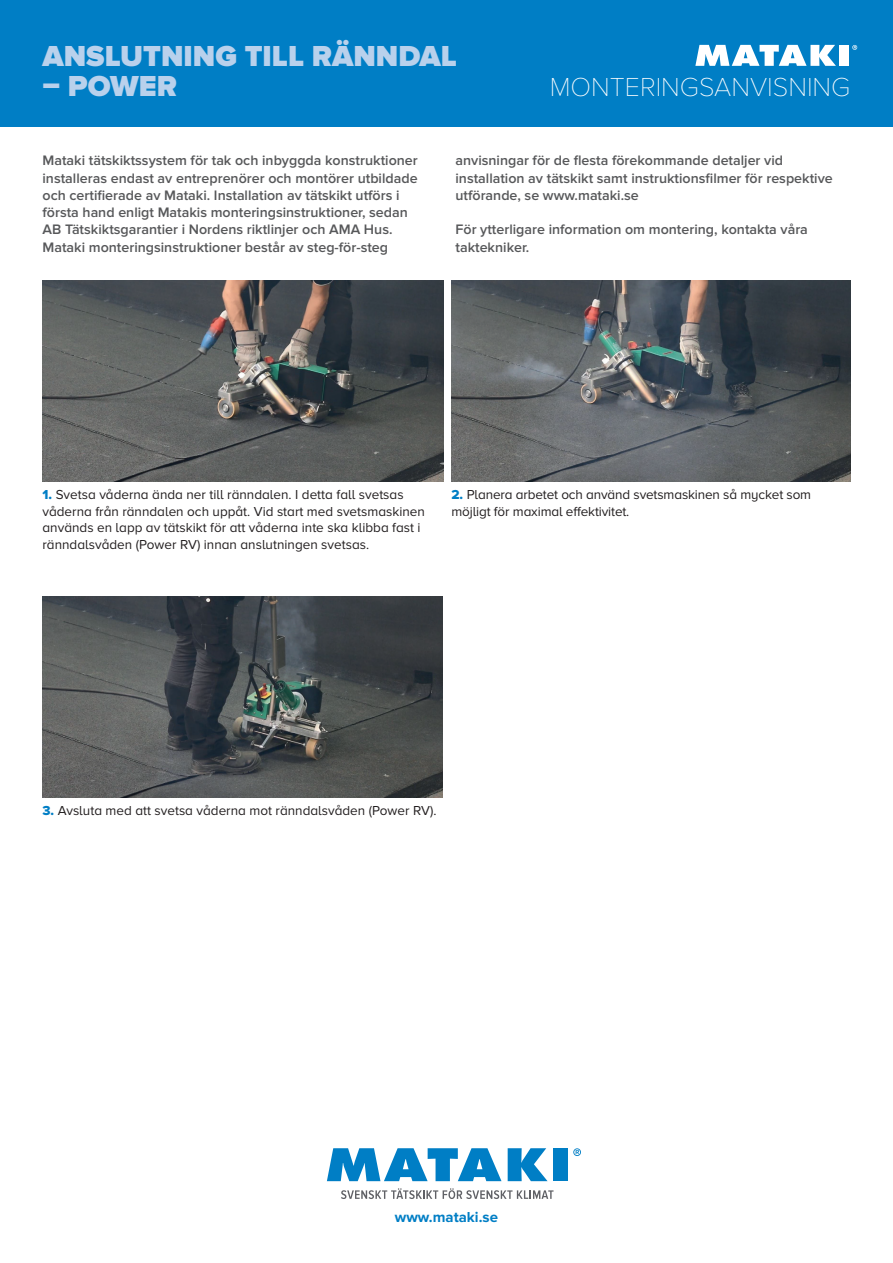
<style>
.page{position:relative;width:893px;height:1263px;background:#fff}
.page>*{position:absolute;margin:0;border:0;box-sizing:border-box;transform-origin:0 0}
.t1{font:900 30px "Proxima Nova";color:#b9d1ec}
.t2{font:100 27px "Proxima Nova T";color:#fff}
.t3{font:700 15px "Proxima Nova";color:#007ec5}
.t4{font:600 14.25px/17.2px "Proxima Nova";color:#57585a}
.t5{font:13.5px/16.5px "Proxima Nova A";color:#231f20}
.s1{font-family:"Proxima Nova Extrabld";color:#007ec5}
</style>
<div class="page">
<div style="left:0;top:0;width:893px;height:126px;background:#007ec5"></div>
<svg style="left:327px;top:1148px;width:174px;height:33px"></svg>
<svg style="left:508px;top:1148px;width:40px;height:33px"></svg>
<div style="left:554px;top:1148px;width:14px;height:33px;background:#007ec5"></div>
<svg style="left:573px;top:1148px;width:8px;height:8px"></svg>
<svg style="left:341px;top:1188px;width:212px;height:11px"></svg>
<svg style="left:695px;top:45px;width:141px;height:21px"></svg>
<div style="left:840px;top:45px;width:9px;height:21px;background:#fff"></div>
<svg style="left:852px;top:45px;width:5px;height:5px"></svg>
<img style="left:43px;top:280px;width:400px;height:202px">
<img style="left:451px;top:280px;width:399px;height:202px">
<img style="left:43px;top:596px;width:400px;height:202px">
<h1 class="t1" style="left:43px;top:39px;width:416px">ANSLUTNING TILL RÄNNDAL</h1>
<h1 class="t1" style="left:43px;top:69px;width:136px">– POWER</h1>
<h2 class="t2" style="left:550px;top:72px;width:302px">MONTERINGSANVISNING</h2>
<p class="t4" style="left:43px;top:152px;width:377px">Mataki tätskiktssystem för tak och inbyggda konstruktioner installeras endast av entreprenörer och montörer utbildade och certifierade av Mataki. Installation av tätskikt utförs i första hand enligt Matakis monteringsinstruktioner, sedan AB Tätskiktsgarantier i Nordens riktlinjer och AMA Hus.<br>Mataki monteringsinstruktioner består av steg-för-steg</p>
<p class="t4" style="left:455px;top:152px;width:379px">anvisningar för de flesta förekommande detaljer vid installation av tätskikt samt instruktionsfilmer för respektive utförande, se www.mataki.se</p>
<p class="t4" style="left:455px;top:221px;width:354px">För ytterligare information om montering, kontakta våra taktekniker.</p>
<p class="t5" style="left:43px;top:486px;width:384px"><span class="s1">1.</span> Svetsa våderna ända ner till ränndalen. I detta fall svetsas våderna från ränndalen och uppåt. Vid start med svetsmaskinen används en lapp av tätskikt för att våderna inte ska klibba fast i ränndalsvåden (Power RV) innan anslutningen svetsas.</p>
<p class="t5" style="left:451px;top:486px;width:361px"><span class="s1">2.</span> Planera arbetet och använd svetsmaskinen så mycket som möjligt för maximal effektivitet.</p>
<p class="t5" style="left:43px;top:802px;width:395px"><span class="s1">3.</span> Avsluta med att svetsa våderna mot ränndalsvåden (Power RV).</p>
<p class="t3" style="left:395px;top:1208px;width:105px">www.mataki.se</p>
</div>
